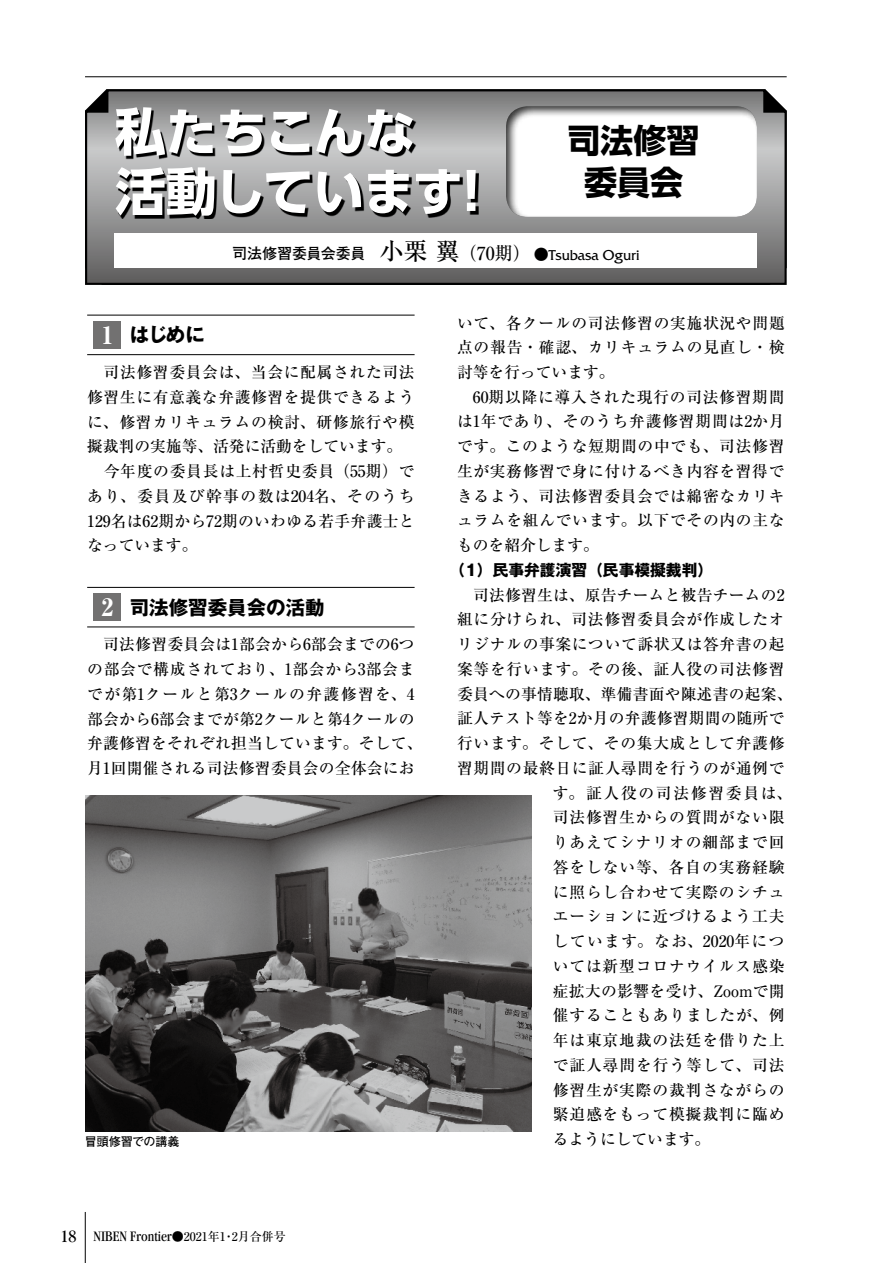
<style>
.page{position:relative;width:893px;height:1263px;background:#fff}
.page>*{position:absolute;margin:0;border:0;box-sizing:border-box;transform-origin:0 0}
.t1{font:700 51px/60px "UD Shin Go Pro";letter-spacing:-.03em;color:#fff}
.t2{font:700 33px/42px "UD Shin Go Pro";color:#000;text-align:center}
.t3{font:700 19.5px "Gothic MB101 Pro";color:#000}
.t4{font:500 15.75px/24.8px "Ryumin Pro";letter-spacing:.045em;color:#000}
.t5{font:500 15.75px/24.8px "Ryumin Pro";letter-spacing:.02em;color:#000}
.t6{font:500 15.75px "Ryumin Pro";letter-spacing:.015em;color:#000}
.t7{font:700 15.75px "Gothic MB101 Pro";color:#000}
.t8{font:500 15.75px "Ryumin Pro";letter-spacing:.09em;color:#000}
.t9{font:500 15.75px "Ryumin Pro";letter-spacing:.025em;color:#000}
.t10{font:500 15.75px "Ryumin Pro";letter-spacing:.11em;color:#000}
.t11{font:500 15.75px "Ryumin Pro";color:#000}
.t12{font:15px "Friz Quadrata";color:#000}
.t13{font:condensed 15px "Garamond";color:#000}
.t14{font:700 12px "Futo Go B101 Pro";letter-spacing:-.005em;color:#000}
.s1{font-family:"Futo Go B101 Pro";font-weight:700}
.s2{font-family:"Ryumin Pro";font-weight:500;font-size:24px}
.s3{font-family:"Ryumin Pro";font-weight:500;font-size:18px}
.s4{font-family:"Ryumin Pro";font-weight:800;font-size:24px;color:#fff}
.s5{font-size:18px}
.s6{font-family:"Ryumin Pro";font-weight:500;font-stretch:normal;font-size:12px}
</style>
<div class="page">
<hr style="left:85px;top:1212px;width:1px;height:51px;background:#000">
<svg style="left:85px;top:89px;width:702px;height:196px"></svg>
<hr style="left:87px;top:315px;width:328px;height:1px;background:#000">
<hr style="left:87px;top:354px;width:328px;height:1px;background:#000">
<div style="left:94px;top:321px;width:27px;height:28px;background:#727171"></div>
<hr style="left:87px;top:587px;width:328px;height:1px;background:#000">
<hr style="left:87px;top:626px;width:328px;height:1px;background:#000">
<div style="left:94px;top:593px;width:27px;height:28px;background:#727171"></div>
<hr style="left:85px;top:77px;width:702px;height:1px;background:#000">
<img style="left:85px;top:795px;width:446px;height:336px">
<svg style="left:118px;top:110px;width:361px;height:109px"></svg>
<div style="left:115px;top:234px;width:642px;height:34px;background:#fff"></div>
<div style="left:504px;top:106px;width:254px;height:113px;background:#000;opacity:.8"></div>
<h1 class="t1" style="left:115px;top:100px;width:383px">私たちこんな<br>活動しています！</h1>
<p class="t12" style="left:232px;top:247px;width:409px"><span class="s1">司法修習委員会委員</span> <span class="s2">小栗 翼</span> <span class="s3">（70期）</span> <span class="s1">●</span>Tsubasa Oguri</p>
<h2 class="t2" style="left:568px;top:119px;width:133px">司法修習委員会</h2>
<p class="t3" style="left:101px;top:319px;width:105px"><span class="s4">1</span> はじめに</p>
<p class="t4" style="left:87px;top:359px;width:329px">　司法修習委員会は、当会に配属された司法修習生に有意義な弁護修習を提供できるように、修習カリキュラムの検討、研修旅行や模擬裁判の実施等、活発に活動をしています。　今年度の委員長は上村哲史委員（55期）であり、委員及び幹事の数は204名、そのうち<br>129名は62期から72期のいわゆる若手弁護士となっています。</p>
<p class="t3" style="left:101px;top:591px;width:225px"><span class="s4">2</span> 司法修習委員会の活動</p>
<p class="t5" style="left:87px;top:631px;width:337px">　司法修習委員会は1部会から6部会までの6つの部会で構成されており、1部会から3部会までが第1クールと第3クールの弁護修習を、4部会から6部会までが第2クールと第4クールの弁護修習をそれぞれ担当しています。そして、月1回開催される司法修習委員会の全体会にお</p>
<p class="t4" style="left:457px;top:309px;width:329px">いて、各クールの司法修習の実施状況や問題点の報告・確認、カリキュラムの見直し・検討等を行っています。<br>　60期以降に導入された現行の司法修習期間は1年であり、そのうち弁護修習期間は2か月です。このような短期間の中でも、司法修習生が実務修習で身に付けるべき内容を習得できるよう、司法修習委員会では綿密なカリキュラムを組んでいます。以下でその内の主なものを紹介します。</p>
<p class="t7" style="left:449px;top:557px;width:265px">（1）民事弁護演習（民事模擬裁判）</p>
<p class="t6" style="left:457px;top:582px;width:329px">　司法修習生は、原告チームと被告チームの2</p>
<p class="t4" style="left:457px;top:606px;width:329px">組に分けられ、司法修習委員会が作成したオ</p>
<p class="t4" style="left:457px;top:631px;width:329px">リジナルの事案について訴状又は答弁書の起</p>
<p class="t4" style="left:457px;top:655px;width:329px">案等を行います。その後、証人役の司法修習</p>
<p class="t6" style="left:457px;top:681px;width:337px">委員への事情聴取、準備書面や陳述書の起案、</p>
<p class="t6" style="left:457px;top:706px;width:329px">証人テスト等を2か月の弁護修習期間の随所で</p>
<p class="t4" style="left:457px;top:730px;width:329px">行います。そして、その集大成として弁護修</p>
<p class="t4" style="left:457px;top:754px;width:329px">習期間の最終日に証人尋問を行うのが通例で</p>
<p class="t10" style="left:553px;top:780px;width:241px">す。証人役の司法修習委員は、</p>
<p class="t4" style="left:553px;top:804px;width:233px">司法修習生からの質問がない限</p>
<p class="t4" style="left:553px;top:829px;width:233px">りあえてシナリオの細部まで回</p>
<p class="t4" style="left:553px;top:853px;width:233px">答をしない等、各自の実務経験</p>
<p class="t4" style="left:553px;top:878px;width:233px">に照らし合わせて実際のシチュ</p>
<p class="t4" style="left:553px;top:903px;width:233px">エーションに近づけるよう工夫</p>
<p class="t8" style="left:553px;top:929px;width:233px">しています。なお、2020年につ</p>
<p class="t4" style="left:553px;top:952px;width:233px">いては新型コロナウイルス感染</p>
<p class="t9" style="left:553px;top:978px;width:233px">症拡大の影響を受け、Zoomで開</p>
<p class="t4" style="left:553px;top:1002px;width:233px">催することもありましたが、例</p>
<p class="t4" style="left:553px;top:1027px;width:233px">年は東京地裁の法廷を借りた上</p>
<p class="t4" style="left:553px;top:1051px;width:233px">で証人尋問を行う等して、司法</p>
<p class="t4" style="left:553px;top:1076px;width:233px">修習生が実際の裁判さながらの</p>
<p class="t4" style="left:553px;top:1101px;width:233px">緊迫感をもって模擬裁判に臨め</p>
<p class="t14" style="left:85px;top:1132px;width:96px">冒頭修習での講義</p>
<p class="t11" style="left:553px;top:1127px;width:159px">るようにしています。</p>
<p class="t13" style="left:61px;top:1228px;width:227px"><span class="s5">18</span> NIBEN Frontier<span class="s6">●2021年1・2月合併号</span></p>
</div>
